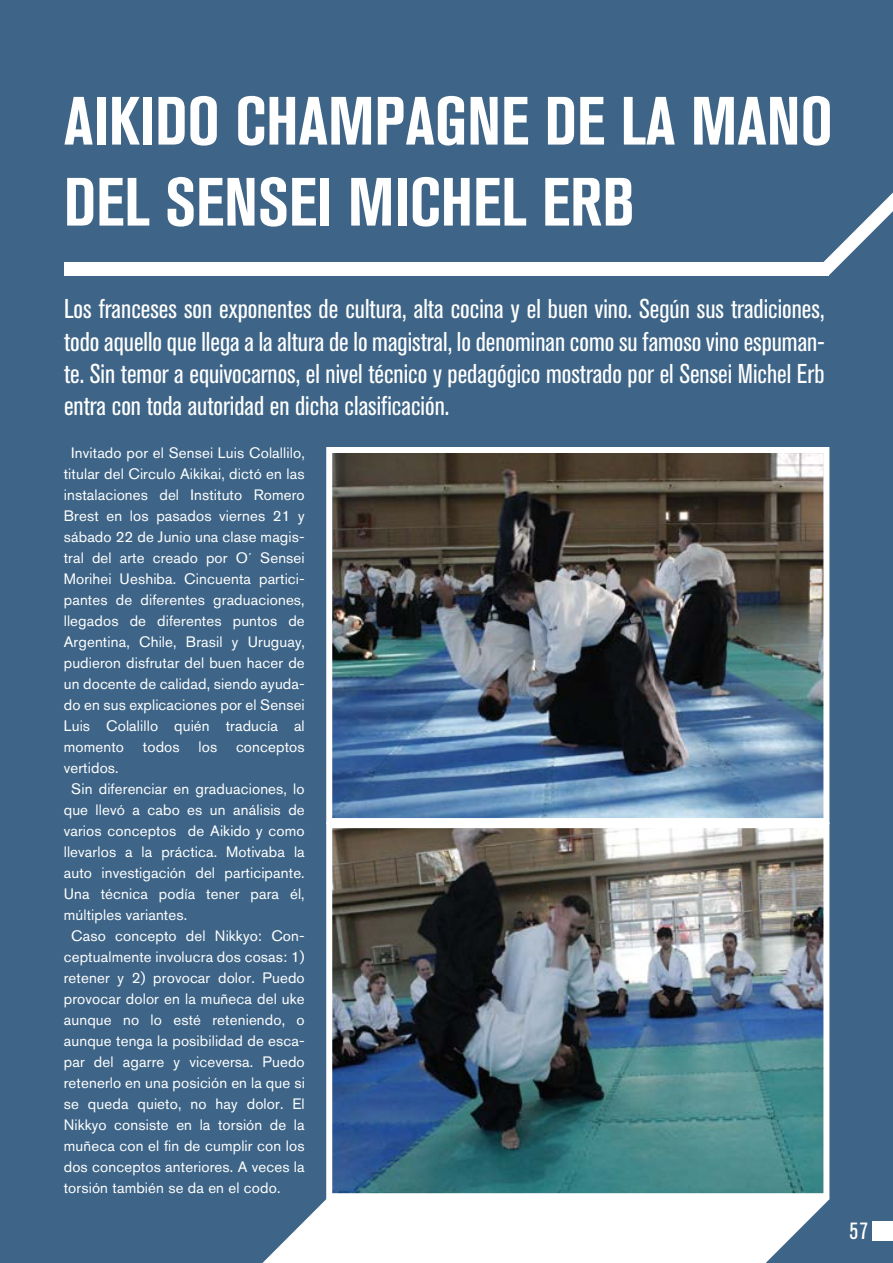
<style>
.page{position:relative;width:893px;height:1263px;background:#3e6587}
.page>*{position:absolute;margin:0;border:0;box-sizing:border-box;transform-origin:0 0}
.t1{font:700 condensed 67.5px/81px "Akzidenz Grotesk BQ";color:#fff}
.t2{font:condensed 27px/32.4px "Akzidenz Grotesk BQ";color:#fff;text-align:justify}
.t3{font:condensed 23.25px "Akzidenz Grotesk BQ";color:#fff}
.t4{font:15px/21px "Akzidenz Grotesk BQ";letter-spacing:.01em;color:#fff;text-align:justify}
</style>
<div class="page">
<div style="left:64px;top:262px;width:764px;height:14px;background:#fff"></div>
<svg style="left:823px;top:192px;width:70px;height:84px"></svg>
<svg style="left:262px;top:1199px;width:567px;height:64px;fill:#fff"></svg>
<img style="left:326px;top:824px;width:503px;height:375px">
<img style="left:326px;top:447px;width:503px;height:377px">
<div style="left:873px;top:1221px;width:20px;height:19px;background:#fff"></div>
<h1 class="t1" style="left:64px;top:80px;width:770px">AIKIDO CHAMPAGNE DE LA MANO<br>DEL SENSEI MICHEL ERB</h1>
<p class="t2" style="left:64px;top:293px;width:762px">Los franceses son exponentes de cultura, alta cocina y el buen vino. Según sus tradiciones, todo aquello que llega a la altura de lo magistral, lo denominan como su famoso vino espuman&shy;te. Sin temor a equivocarnos, el nivel técnico y pedagógico mostrado por el Sensei Michel Erb entra con toda autoridad en dicha clasificación.</p>
<p class="t4" style="left:64px;top:442px;width:242px;text-indent:8px">Invitado por el Sensei Luis Colallilo, titular del Circulo Aikikai, dictó en las instalaciones del Instituto Romero Brest en los pasados viernes 21 y sábado 22 de Junio una clase magis&shy;tral del arte creado por O´ Sensei Morihei Ueshiba. Cincuenta partici&shy;pantes de diferentes graduaciones, llegados de diferentes puntos de Argentina, Chile, Brasil y Uruguay, pudieron disfrutar del buen hacer de un docente de calidad, siendo ayuda&shy;do en sus explicaciones por el Sensei Luis Colalillo quién traducía al momento</p>
<p class="t4" style="left:143px;top:736px;width:38px">todos</p>
<p class="t4" style="left:198px;top:736px;width:20px">los</p>
<p class="t4" style="left:236px;top:736px;width:70px">conceptos</p>
<p class="t4" style="left:64px;top:757px;width:56px">vertidos.</p>
<p class="t4" style="left:71px;top:778px;width:235px">Sin diferenciar en graduaciones, lo</p>
<p class="t4" style="left:64px;top:799px;width:242px">que llevó a cabo es un análisis de</p>
<p class="t4" style="left:64px;top:820px;width:242px">varios conceptos de Aikido y como</p>
<p class="t4" style="left:64px;top:841px;width:242px">llevarlos a la práctica. Motivaba la</p>
<p class="t4" style="left:64px;top:862px;width:242px">auto investigación del participante.</p>
<p class="t4" style="left:64px;top:883px;width:242px">Una técnica podía tener para él,</p>
<p class="t4" style="left:64px;top:904px;width:125px">múltiples variantes.</p>
<p class="t4" style="left:71px;top:925px;width:235px">Caso concepto del Nikkyo: Con-</p>
<p class="t4" style="left:64px;top:946px;width:242px">ceptualmente involucra dos cosas: 1)</p>
<p class="t4" style="left:64px;top:967px;width:242px">retener y 2) provocar dolor. Puedo</p>
<p class="t4" style="left:64px;top:988px;width:242px">provocar dolor en la muñeca del uke</p>
<p class="t4" style="left:64px;top:1009px;width:242px">aunque no lo esté reteniendo, o</p>
<p class="t4" style="left:64px;top:1030px;width:242px">aunque tenga la posibilidad de esca-</p>
<p class="t4" style="left:64px;top:1051px;width:242px">par del agarre y viceversa. Puedo</p>
<p class="t4" style="left:64px;top:1072px;width:242px">retenerlo en una posición en la que si</p>
<p class="t4" style="left:64px;top:1093px;width:242px">se queda quieto, no hay dolor. El</p>
<p class="t4" style="left:64px;top:1114px;width:242px">Nikkyo consiste en la torsión de la</p>
<p class="t4" style="left:64px;top:1135px;width:242px">muñeca con el fin de cumplir con los</p>
<p class="t4" style="left:64px;top:1156px;width:242px">dos conceptos anteriores. A veces la</p>
<p class="t4" style="left:64px;top:1177px;width:218px">torsión también se da en el codo.</p>
<h3 class="t3" style="left:850px;top:1217px;width:20px">57</h3>
</div>
